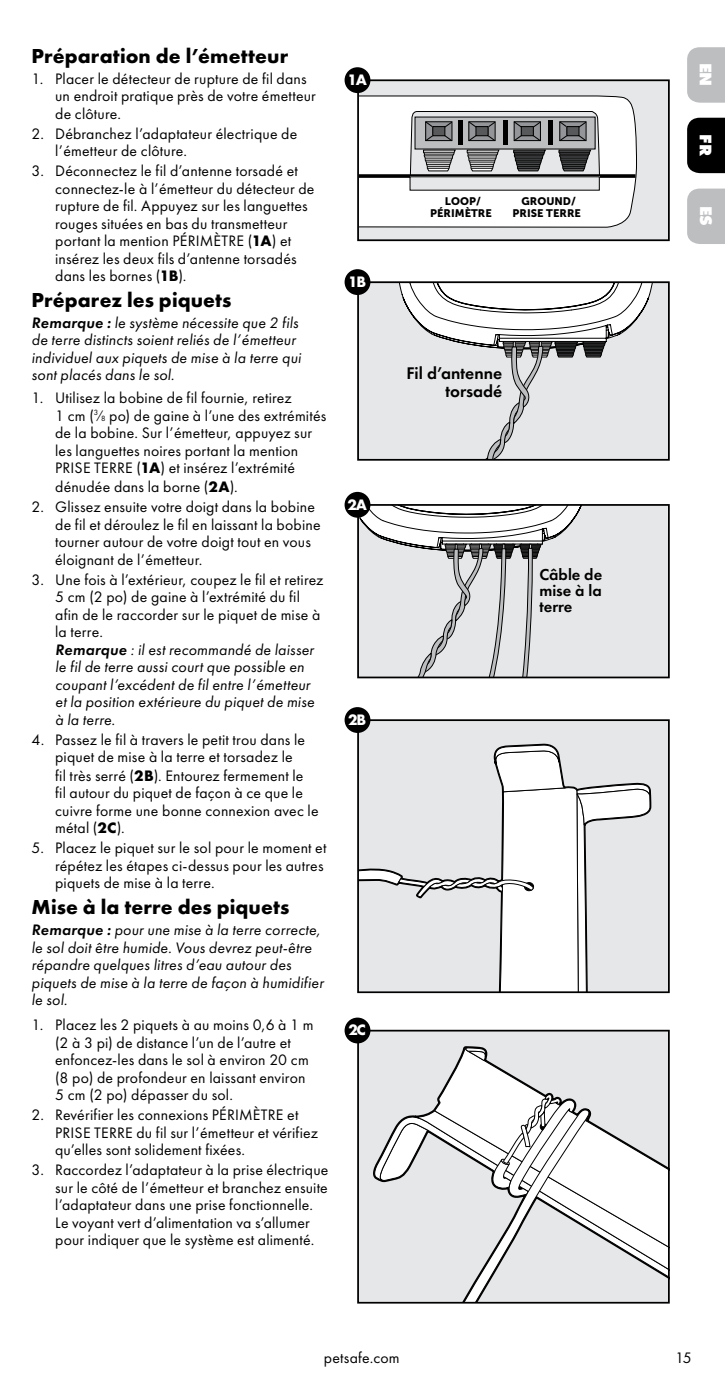
<style>
.page{position:relative;width:725px;height:1386px;background:#fff}
.page>*{position:absolute;margin:0;border:0;box-sizing:border-box;transform-origin:0 0}
.t1{font:21px "Futura PT Bold";letter-spacing:.005em;color:#000}
.t2{font:17.5px/17.5px "Futura PT Demi";color:#000;text-align:right}
.t3{font:700 17.5px "Futura PT Extra";color:#fff}
.t4{font:16.45px/16.4px "Futura PT Demi";color:#000;text-align:justify}
.t5{font:15.75px/17.5px "Futura PT Book";letter-spacing:.01em;color:#000}
.t6{font:italic 15.75px/17.5px "Futura PT Book";letter-spacing:.01em;color:#000}
.t7{font:15.75px "Futura PT Bold";letter-spacing:-.08em;color:#fff}
.t8{font:10.85px/11.5px "Museo Sans 900";letter-spacing:.005em;color:#000;text-align:center}
.s1{font-family:"Futura PT Bold"}
.s2{font-family:"Futura PT Demi"}
.s3{font-size:7.88px}
.s4{font-style:normal}
</style>
<div class="page">
<div style="left:687px;top:47px;width:37px;height:56px;background:#bcbec0"></div>
<div style="left:687px;top:118px;width:37px;height:55px;background:#000"></div>
<div style="left:687px;top:189px;width:37px;height:55px;background:#bcbec0"></div>
<div style="left:358px;top:80px;width:310px;height:161px;background:#e6e7e8"></div>
<svg style="left:360px;top:95px;width:277px;height:133px"></svg>
<svg style="left:360px;top:174px;width:275px;height:4px"></svg>
<div style="left:410px;top:177px;width:189px;height:13px;background:#e6e7e8"></div>
<div style="left:358px;top:282px;width:311px;height:177px;background:#e6e7e8"></div>
<svg style="left:399px;top:284px;width:254px;height:174px"></svg>
<div style="left:357px;top:79px;width:312px;height:162px;border:2px solid #000"></div>
<div style="left:357px;top:281px;width:312px;height:180px;border:2px solid #000"></div>
<div style="left:344px;top:67px;width:26px;height:26px;background:#000;border-radius:50%"></div>
<div style="left:344px;top:269px;width:26px;height:26px;background:#000;border-radius:50%"></div>
<div style="left:591px;top:507px;width:75px;height:168px;background:#e6e7e8"></div>
<svg style="left:360px;top:507px;width:231px;height:168px"></svg>
<div style="left:357px;top:504px;width:312px;height:174px;border:2px solid #000"></div>
<div style="left:344px;top:492px;width:26px;height:26px;background:#000;border-radius:50%"></div>
<div style="left:358px;top:720px;width:311px;height:271px;background:#e6e7e8"></div>
<svg style="left:360px;top:743px;width:290px;height:247px"></svg>
<div style="left:357px;top:719px;width:312px;height:274px;border:2px solid #000"></div>
<div style="left:344px;top:707px;width:26px;height:26px;background:#000;border-radius:50%"></div>
<div style="left:358px;top:1031px;width:310px;height:271px;background:#e6e7e8"></div>
<svg style="left:373px;top:1109px;width:61px;height:74px"></svg>
<svg style="left:411px;top:1110px;width:23px;height:73px"></svg>
<svg style="left:434px;top:1049px;width:232px;height:229px"></svg>
<svg style="left:463px;top:1047px;width:24px;height:18px"></svg>
<svg style="left:435px;top:1092px;width:157px;height:209px"></svg>
<div style="left:357px;top:1030px;width:312px;height:274px;border:2px solid #000"></div>
<div style="left:344px;top:1018px;width:26px;height:25px;background:#000;border-radius:50%"></div>
<h1 class="t1" style="left:32px;top:42px;width:258px">Préparation de l’émetteur</h1>
<p class="t5" style="left:55px;top:70px;width:262px;text-indent:-24px">1. Placer le détecteur de rupture de fil dans un endroit pratique près de votre émetteur de clôture.</p>
<p class="t5" style="left:55px;top:125px;width:244px;text-indent:-24px">2. Débranchez l’adaptateur électrique de l’émetteur de clôture.</p>
<p class="t5" style="left:55px;top:162px;width:261px;text-indent:-24px">3. Déconnectez le fil d’antenne torsadé et connectez-le à l’émetteur du détecteur de rupture de fil. Appuyez sur les languettes rouges situées en bas du transmetteur portant la mention PÉRIMÈTRE (<span class="s1">1A</span>) et insérez les deux fils d’antenne torsadés dans les bornes (<span class="s1">1B</span>).</p>
<h1 class="t1" style="left:32px;top:286px;width:201px">Préparez les piquets</h1>
<p class="t6" style="left:32px;top:314px;width:271px"><span class="s2">Remarque :</span> le système nécessite que 2 fils de terre distincts soient reliés de l’émetteur individuel aux piquets de mise à la terre qui sont placés dans le sol.</p>
<p class="t5" style="left:55px;top:389px;width:273px;text-indent:-24px">1. Utilisez la bobine de fil fournie, retirez<br>1 cm (<sup>3</sup>⁄<span class="s3">8</span> po) de gaine à l’une des extrémités de la bobine. Sur l’émetteur, appuyez sur les languettes noires portant la mention PRISE TERRE (<span class="s1">1A</span>) et insérez l’extrémité dénudée dans la borne (<span class="s1">2A</span>).</p>
<p class="t5" style="left:55px;top:498px;width:267px;text-indent:-24px">2. Glissez ensuite votre doigt dans la bobine de fil et déroulez le fil en laissant la bobine tourner autour de votre doigt tout en vous éloignant de l’émetteur.</p>
<p class="t6" style="left:55px;top:570px;width:270px;text-indent:-24px"><span class="s4">3. Une fois à l’extérieur, coupez le fil et retirez 5 cm (2 po) de gaine à l’extrémité du fil afin de le raccorder sur le piquet de mise à la terre.<br></span><span class="s2">Remarque</span> : il est recommandé de laisser le fil de terre aussi court que possible en coupant l’excédent de fil entre l’émetteur et la position extérieure du piquet de mise à la terre.</p>
<p class="t5" style="left:55px;top:730px;width:265px;text-indent:-24px">4. Passez le fil à travers le petit trou dans le piquet de mise à la terre et torsadez le<br>fil très serré (<span class="s1">2B</span>). Entourez fermement le<br>fil autour du piquet de façon à ce que le cuivre forme une bonne connexion avec le métal (<span class="s1">2C</span>).</p>
<p class="t5" style="left:55px;top:839px;width:273px;text-indent:-24px">5. Placez le piquet sur le sol pour le moment et répétez les étapes ci-dessus pour les autres piquets de mise à la terre.</p>
<h1 class="t1" style="left:32px;top:893px;width:259px">Mise à la terre des piquets</h1>
<p class="t6" style="left:32px;top:921px;width:293px"><span class="s2">Remarque :</span> pour une mise à la terre correcte, le sol doit être humide. Vous devrez peut-être répandre quelques litres d’eau autour des piquets de mise à la terre de façon à humidifier le sol.</p>
<p class="t5" style="left:55px;top:1016px;width:260px;text-indent:-24px">1. Placez les 2 piquets à au moins 0,6 à 1 m (2 à 3 pi) de distance l’un de l’autre et enfoncez-les dans le sol à environ 20 cm (8 po) de profondeur en laissant environ 5 cm (2 po) dépasser du sol.</p>
<p class="t5" style="left:55px;top:1106px;width:264px;text-indent:-24px">2. Revérifier les connexions PÉRIMÈTRE et<br>PRISE TERRE du fil sur l’émetteur et vérifiez qu’elles sont solidement fixées.</p>
<p class="t5" style="left:55px;top:1161px;width:275px;text-indent:-24px">3. Raccordez l’adaptateur à la prise électrique sur le côté de l’émetteur et branchez ensuite l’adaptateur dans une prise fonctionnelle.<br>Le voyant vert d’alimentation va s’allumer pour indiquer que le système est alimenté.</p>
<p class="t7" style="left:347px;top:70px;width:21px">1A</p>
<p class="t7" style="left:348px;top:272px;width:19px">1B</p>
<p class="t7" style="left:347px;top:494px;width:21px">2A</p>
<p class="t7" style="left:348px;top:709px;width:19px">2B</p>
<p class="t7" style="left:348px;top:1020px;width:19px">2C</p>
<p class="t8" style="left:430px;top:196px;width:63px">LOOP/<br>PÉRIMÈTRE</p>
<p class="t8" style="left:512px;top:196px;width:70px">GROUND/<br>PRISE TERRE</p>
<p class="t2" style="left:406px;top:365px;width:97px">Fil d’antenne torsadé</p>
<p class="t4" style="left:539px;top:566px;width:64px">Câble de mise à la terre</p>
<p class="t3" style="left:716px;top:63px;width:25px;rotate:90deg">EN</p>
<p class="t3" style="left:717px;top:134px;width:23px;rotate:90deg">FR</p>
<p class="t3" style="left:717px;top:206px;width:22px;rotate:90deg">ES</p>
<p class="t5" style="left:324px;top:1348px;width:77px">petsafe.com</p>
<p class="t5" style="left:675px;top:1348px;width:18px">15</p>
</div>
